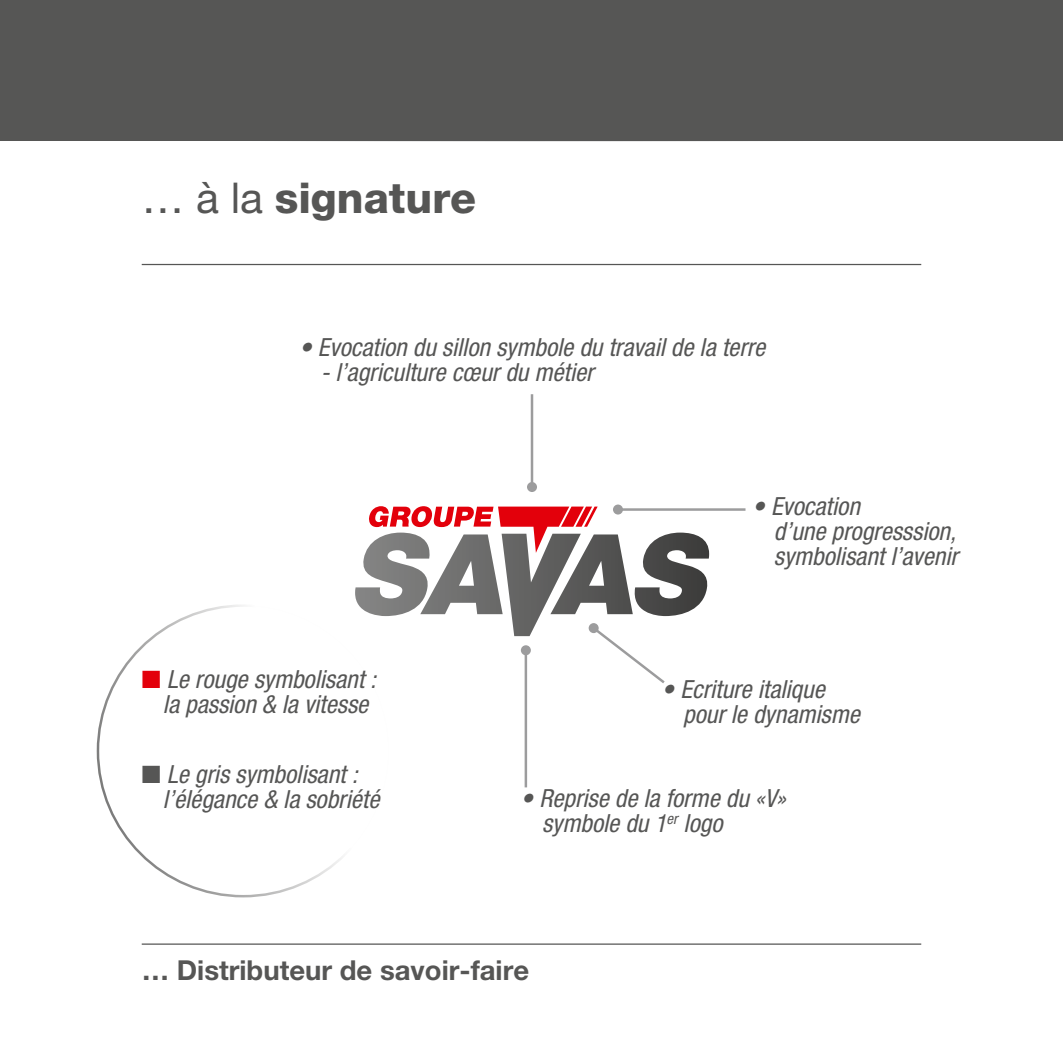
<style>
.page{position:relative;width:1063px;height:1063px;background:#fff}
.page>*{position:absolute;margin:0;border:0;box-sizing:border-box;transform-origin:0 0}
.t1{font:800 42.5px "Helvetica Neue";color:#565655}
.t2{font:700 27.5px "Helvetica Neue";color:#565655}
.t3{font:italic condensed 25px/25px "Helvetica Neue";color:#565655}
.s1{font-weight:400}
.s2{color:#e3000b}
</style>
<div class="page">
<div style="left:0;top:0;width:1063px;height:142px;background:#565655"></div>
<hr style="left:142px;top:264px;width:779px;height:1px;background:#565655">
<hr style="left:525px;top:650px;width:2px;height:137px;background:#9c9c9d">
<hr style="left:531px;top:394px;width:2px;height:93px;background:#9c9c9d">
<div style="left:527px;top:482px;width:10px;height:10px;background:#9c9c9d;border-radius:50%"></div>
<hr style="left:618px;top:508px;width:128px;height:3px;background:#9c9c9d">
<div style="left:613px;top:505px;width:10px;height:10px;background:#9c9c9d;border-radius:50%"></div>
<svg style="left:355px;top:506px;width:354px;height:180px"></svg>
<div style="left:589px;top:623px;width:10px;height:10px;background:#9c9c9d;border-radius:50%"></div>
<hr style="left:142px;top:943px;width:779px;height:2px;background:#565655">
<h1 class="t1" style="left:142px;top:172px;width:336px"><span class="s1">… à la</span> signature</h1>
<p class="t3" style="left:299px;top:335px;width:467px">• Evocation du sillon symbole du travail de la terre</p>
<p class="t3" style="left:321px;top:360px;width:275px">- l’agriculture cœur du métier</p>
<p class="t3" style="left:142px;top:667px;width:236px;text-align:center"><span class="s2">■</span> Le rouge symbolisant : la passion &amp; la vitesse</p>
<p class="t3" style="left:163px;top:761px;width:218px;text-indent:-21px">■ Le gris symbolisant : l’élégance &amp; la sobriété</p>
<p class="t3" style="left:774px;top:494px;width:186px;text-indent:-21px">• Evocation<br>d’une progresssion, symbolisant l’avenir</p>
<p class="t3" style="left:683px;top:677px;width:178px;text-indent:-21px">• Ecriture italique pour le dynamisme</p>
<p class="t3" style="left:542px;top:786px;width:245px;text-indent:-21px">• Reprise de la forme du «V» symbole du 1<sup>er</sup> logo</p>
<p class="t2" style="left:142px;top:953px;width:389px">… Distributeur de savoir-faire</p>
</div>
